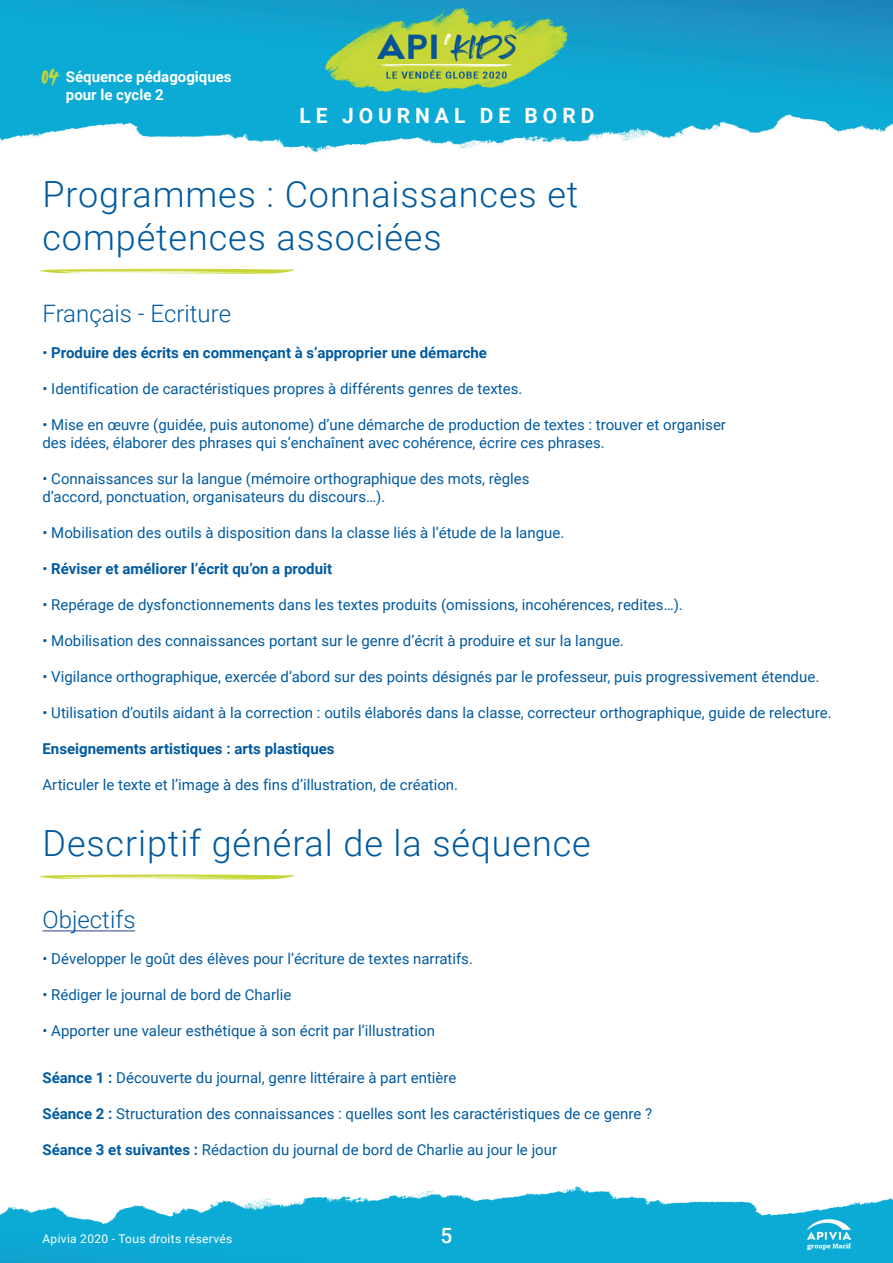
<style>
.page{position:relative;width:893px;height:1263px;background:#fff}
.page>*{position:absolute;margin:0;border:0;box-sizing:border-box;transform-origin:0 0}
.t1{font:300 36px/43.2px "Roboto";letter-spacing:.025em;color:#015aa0}
.t2{font:300 24px "Roboto";color:#015aa0}
.t3{font:700 21px "Roboto";letter-spacing:.235em;color:#fff}
.t4{font:500 21px "Roboto";color:#fff}
.t5{font:15px/18px "Roboto";color:#015aa0}
.t6{font:700 15px "Roboto";color:#015aa0}
.t7{font:700 15px/18px "Roboto";color:#fff}
.t8{font:15px "Rocked ALT";color:#c7d638}
.t9{font:12px "Roboto";letter-spacing:.025em;color:#fff}
.s1{font-weight:400}
.s2{font-weight:700}
</style>
<div class="page">
<img style="left:0;top:0;width:893px;height:153px">
<img style="left:0;top:1186px;width:893px;height:77px">
<img style="left:808px;top:1219px;width:42px;height:30px">
<svg style="left:39px;top:269px;width:255px;height:5px"></svg>
<svg style="left:39px;top:874px;width:255px;height:5px"></svg>
<hr style="left:43px;top:930px;width:92px;height:1px;background:#253f8e">
<p class="t8" style="left:41px;top:67px;width:18px">04</p>
<p class="t7" style="left:66px;top:67px;width:167px">Séquence pédagogiques pour le cycle 2</p>
<h3 class="t3" style="left:299px;top:101px;width:296px">LE JOURNAL DE BORD</h3>
<h1 class="t1" style="left:43px;top:171px;width:537px">Programmes : Connaissances et compétences associées</h1>
<h2 class="t2" style="left:43px;top:296px;width:190px">Français - Ecriture</h2>
<p class="t6" style="left:43px;top:342px;width:446px"><span class="s1">•</span> Produire des écrits en commençant à s’approprier une démarche</p>
<p class="t5" style="left:43px;top:379px;width:481px">• Identification de caractéristiques propres à différents genres de textes.</p>
<p class="t5" style="left:43px;top:415px;width:685px">• Mise en œuvre (guidée, puis autonome) d’une démarche de production de textes : trouver et organiser des idées, élaborer des phrases qui s’enchaînent avec cohérence, écrire ces phrases.</p>
<p class="t5" style="left:43px;top:469px;width:489px">• Connaissances sur la langue (mémoire orthographique des mots, règles d’accord, ponctuation, organisateurs du discours…).</p>
<p class="t5" style="left:43px;top:523px;width:523px">• Mobilisation des outils à disposition dans la classe liés à l’étude de la langue.</p>
<p class="t6" style="left:43px;top:558px;width:291px"><span class="s1">•</span> Réviser et améliorer l’écrit qu’on a produit</p>
<p class="t5" style="left:43px;top:595px;width:642px">• Repérage de dysfonctionnements dans les textes produits (omissions, incohérences, redites…).</p>
<p class="t5" style="left:43px;top:631px;width:583px">• Mobilisation des connaissances portant sur le genre d’écrit à produire et sur la langue.</p>
<p class="t5" style="left:43px;top:667px;width:778px">• Vigilance orthographique, exercée d’abord sur des points désignés par le professeur, puis progressivement étendue.</p>
<p class="t5" style="left:43px;top:703px;width:791px">• Utilisation d’outils aidant à la correction : outils élaborés dans la classe, correcteur orthographique, guide de relecture.</p>
<p class="t6" style="left:43px;top:738px;width:294px">Enseignements artistiques : arts plastiques</p>
<p class="t5" style="left:43px;top:775px;width:417px">Articuler le texte et l’image à des fins d’illustration, de création.</p>
<h1 class="t1" style="left:43px;top:820px;width:550px">Descriptif général de la séquence</h1>
<h2 class="t2" style="left:43px;top:903px;width:94px">Objectifs</h2>
<p class="t5" style="left:43px;top:949px;width:432px">• Développer le goût des élèves pour l’écriture de textes narratifs.</p>
<p class="t5" style="left:43px;top:985px;width:250px">• Rédiger le journal de bord de Charlie</p>
<p class="t5" style="left:43px;top:1021px;width:394px">• Apporter une valeur esthétique à son écrit par l’illustration</p>
<p class="t5" style="left:43px;top:1068px;width:416px"><span class="s2">Séance 1 :</span> Découverte du journal, genre littéraire à part entière</p>
<p class="t5" style="left:43px;top:1104px;width:611px"><span class="s2">Séance 2 :</span> Structuration des connaissances : quelles sont les caractéristiques de ce genre ?</p>
<p class="t5" style="left:43px;top:1140px;width:516px"><span class="s2">Séance 3 et suivantes :</span> Rédaction du journal de bord de Charlie au jour le jour</p>
<p class="t9" style="left:43px;top:1230px;width:191px">Apivia 2020 - Tous droits réservés</p>
<h3 class="t4" style="left:440px;top:1220px;width:13px">5</h3>
</div>
